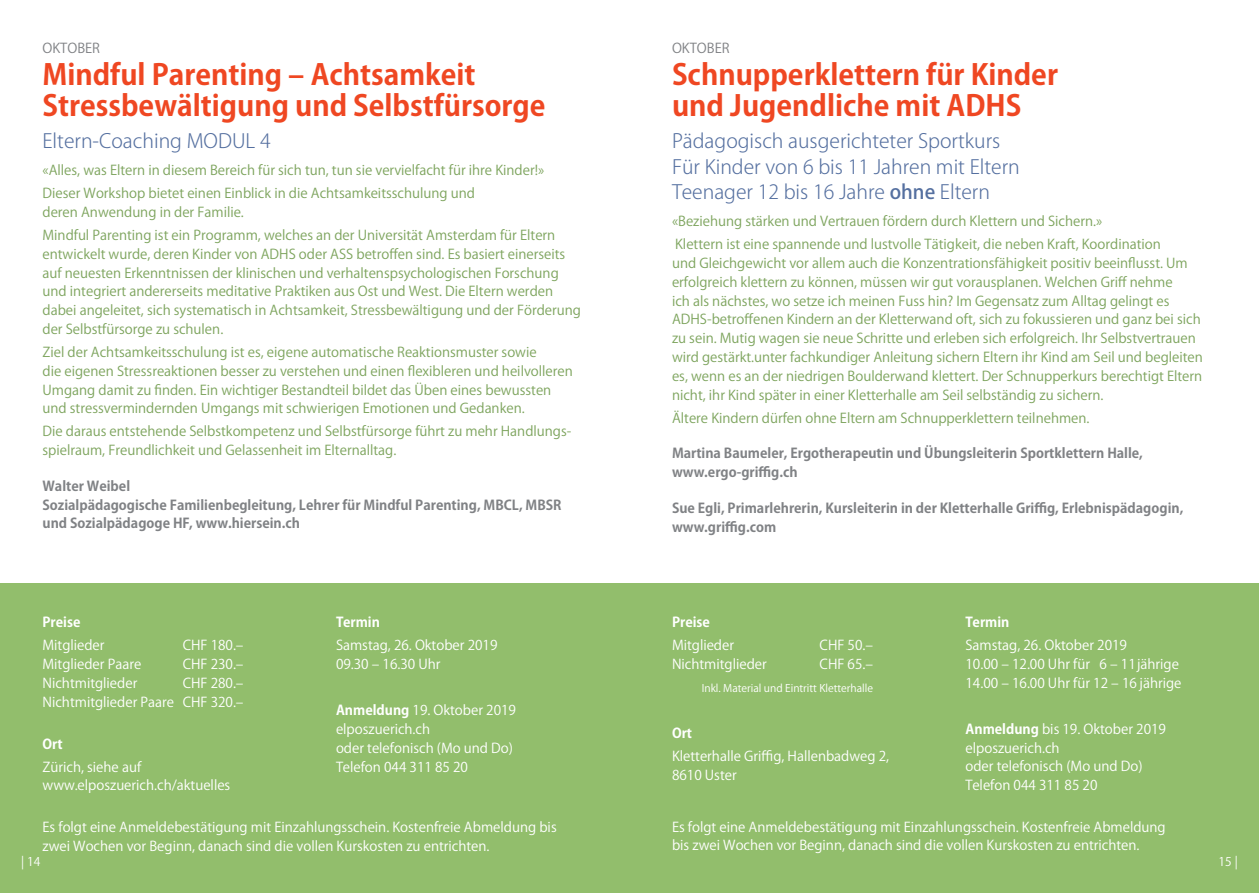
<style>
.page{position:relative;width:1259px;height:893px;background:#fff}
.page>*{position:absolute;margin:0;border:0;box-sizing:border-box;transform-origin:0 0}
.t1{font:700 28.5px/31.5px "Koz Go Pro";color:#ef4722}
.t2{font:300 19.5px/25.5px "Koz Go Pro";color:#5570a0}
.t3{font:13.5px/18.8px "Koz Go Pro";color:#7da45d}
.t4{font:13.5px/18.8px "Koz Go Pro";color:#fff}
.t5{font:700 13.5px/18.8px "Koz Go Pro";color:#808285}
.t6{font:700 13.5px "Koz Go Pro";color:#fff}
.t7{font:13.5px "Koz Go Pro";color:#808285}
.t8{font:12px "Koz Go Pro";color:#fff}
.t9{font:10.5px "Koz Go Pro";color:#fff}
.s1{font-weight:700}
.s2{font-weight:500}
</style>
<div class="page">
<div style="left:0;top:583px;width:629px;height:310px;background:#92be6c"></div>
<div style="left:629px;top:583px;width:630px;height:310px;background:#92be6c"></div>
<p class="t7" style="left:43px;top:40px;width:59px">OKTOBER</p>
<h1 class="t1" style="left:43px;top:60px;width:504px">Mindful Parenting – Achtsamkeit<br>Stressbewältigung und Selbstfürsorge</h1>
<h2 class="t2" style="left:43px;top:128px;width:230px">Eltern-Coaching MODUL 4</h2>
<p class="t3" style="left:43px;top:159px;width:503px;line-height:23px">«Alles, was Eltern in diesem Bereich für sich tun, tun sie vervielfacht für ihre Kinder!»<br>Dieser Workshop bietet einen Einblick in die Achtsamkeitsschulung und</p>
<p class="t3" style="left:43px;top:201px;width:514px;line-height:23px">deren Anwendung in der Familie.<br>Mindful Parenting ist ein Programm, welches an der Universität Amsterdam für Eltern</p>
<p class="t3" style="left:43px;top:245px;width:540px">entwickelt wurde, deren Kinder von ADHS oder ASS betroffen sind. Es basiert einerseits auf neuesten Erkenntnissen der klinischen und verhaltenspsychologischen Forschung und integriert andererseits meditative Praktiken aus Ost und West. Die Eltern werden dabei angeleitet, sich systematisch in Achtsamkeit, Stressbewältigung und der Förderung der Selbstfürsorge zu schulen.</p>
<p class="t3" style="left:43px;top:343px;width:532px">Ziel der Achtsamkeitsschulung ist es, eigene automatische Reaktionsmuster sowie<br>die eigenen Stressreaktionen besser zu verstehen und einen flexibleren und heilvolleren Umgang damit zu finden. Ein wichtiger Bestandteil bildet das Üben eines bewussten und stressvermindernden Umgangs mit schwierigen Emotionen und Gedanken.</p>
<p class="t3" style="left:43px;top:422px;width:530px">Die daraus entstehende Selbstkompetenz und Selbstfürsorge führt zu mehr Handlungs&shy;spielraum, Freundlichkeit und Gelassenheit im Elternalltag.</p>
<p class="t5" style="left:43px;top:477px;width:520px">Walter Weibel<br>Sozialpädagogische Familienbegleitung, Lehrer für Mindful Parenting, MBCL, MBSR und Sozialpädagoge HF, www.hiersein.ch</p>
<p class="t6" style="left:43px;top:614px;width:39px">Preise</p>
<p class="t4" style="left:43px;top:636px;width:64px">Mitglieder</p>
<p class="t4" style="left:183px;top:636px;width:62px">CHF 180.–</p>
<p class="t4" style="left:43px;top:655px;width:100px">Mitglieder Paare</p>
<p class="t4" style="left:183px;top:655px;width:62px">CHF 230.–</p>
<p class="t4" style="left:43px;top:674px;width:96px">Nichtmitglieder</p>
<p class="t4" style="left:43px;top:674px;width:203px;text-align:right">CHF 280.–<br>Nichtmitglieder Paare CHF 320.–</p>
<p class="t6" style="left:43px;top:735px;width:22px">Ort</p>
<p class="t4" style="left:43px;top:757px;width:189px">Zürich, siehe auf www.elposzuerich.ch/aktuelles</p>
<p class="t6" style="left:336px;top:614px;width:45px">Termin</p>
<p class="t4" style="left:336px;top:636px;width:163px">Samstag, 26. Oktober 2019<br>09.30 – 16.30 Uhr</p>
<p class="t4" style="left:336px;top:701px;width:181px"><span class="s1">Anmeldung</span> 19. Oktober 2019 elposzuerich.ch<br>oder telefonisch (Mo und Do)<br>Telefon 044 311 85 20</p>
<p class="t4" style="left:43px;top:818px;width:516px">Es folgt eine Anmeldebestätigung mit Einzahlungsschein. Kostenfreie Abmeldung bis zwei Wochen vor Beginn, danach sind die vollen Kurskosten zu entrichten.</p>
<p class="t7" style="left:672px;top:40px;width:59px">OKTOBER</p>
<h1 class="t1" style="left:672px;top:60px;width:387px">Schnupperklettern für Kinder und Jugendliche mit ADHS</h1>
<h2 class="t2" style="left:672px;top:128px;width:349px">Pädagogisch ausgerichteter Sportkurs<br>Für Kinder von 6 bis 11 Jahren mit Eltern<br>Teenager 12 bis 16 Jahre <span class="s2">ohne</span> Eltern</h2>
<p class="t3" style="left:672px;top:210px;width:490px;line-height:23px">«Beziehung stärken und Vertrauen fördern durch Klettern und Sichern.»<br>Klettern ist eine spannende und lustvolle Tätigkeit, die neben Kraft, Koordination</p>
<p class="t3" style="left:672px;top:254px;width:532px">und Gleichgewicht vor allem auch die Konzentrationsfähigkeit positiv beeinflusst. Um erfolgreich klettern zu können, müssen wir gut vorausplanen. Welchen Griff nehme<br>ich als nächstes, wo setze ich meinen Fuss hin? Im Gegensatz zum Alltag gelingt es ADHS-betroffenen Kindern an der Kletterwand oft, sich zu fokussieren und ganz bei sich zu sein. Mutig wagen sie neue Schritte und erleben sich erfolgreich. Ihr Selbstvertrauen wird gestärkt.unter fachkundiger Anleitung sichern Eltern ihr Kind am Seil und begleiten es, wenn es an der niedrigen Boulderwand klettert. Der Schnupperkurs berechtigt Eltern nicht, ihr Kind später in einer Kletterhalle am Seil selbständig zu sichern.</p>
<p class="t3" style="left:672px;top:409px;width:419px">Ältere Kindern dürfen ohne Eltern am Schnupperklettern teilnehmen.</p>
<p class="t5" style="left:672px;top:445px;width:472px">Martina Baumeler, Ergotherapeutin und Übungsleiterin Sportklettern Halle, www.ergo-griffig.ch</p>
<p class="t5" style="left:672px;top:499px;width:513px">Sue Egli, Primarlehrerin, Kursleiterin in der Kletterhalle Griffig, Erlebnispädagogin, www.griffig.com</p>
<p class="t6" style="left:965px;top:614px;width:45px">Termin</p>
<p class="t4" style="left:965px;top:636px;width:217px">Samstag, 26. Oktober 2019<br>10.00 – 12.00 Uhr für 6 – 11jährige<br>14.00 – 16.00 Uhr für 12 – 16 jährige</p>
<p class="t4" style="left:965px;top:720px;width:202px"><span class="s1">Anmeldung</span> bis 19. Oktober 2019 elposzuerich.ch<br>oder telefonisch (Mo und Do)<br>Telefon 044 311 85 20</p>
<p class="t4" style="left:672px;top:818px;width:495px">Es folgt eine Anmeldebestätigung mit Einzahlungsschein. Kostenfreie Abmeldung bis zwei Wochen vor Beginn, danach sind die vollen Kurskosten zu entrichten.</p>
<p class="t6" style="left:672px;top:614px;width:39px">Preise</p>
<p class="t4" style="left:672px;top:636px;width:64px">Mitglieder</p>
<p class="t4" style="left:819px;top:636px;width:55px">CHF 50.–</p>
<p class="t4" style="left:672px;top:655px;width:96px">Nichtmitglieder</p>
<p class="t4" style="left:819px;top:655px;width:55px">CHF 65.–</p>
<p class="t9" style="left:702px;top:681px;width:173px">Inkl. Material und Eintritt Kletterhalle</p>
<p class="t6" style="left:672px;top:724px;width:22px">Ort</p>
<p class="t4" style="left:672px;top:747px;width:219px">Kletterhalle Griffig, Hallenbadweg 2,<br>8610 Uster</p>
<p class="t8" style="left:21px;top:854px;width:21px">| 14</p>
<p class="t8" style="left:1218px;top:854px;width:21px">15 |</p>
</div>
